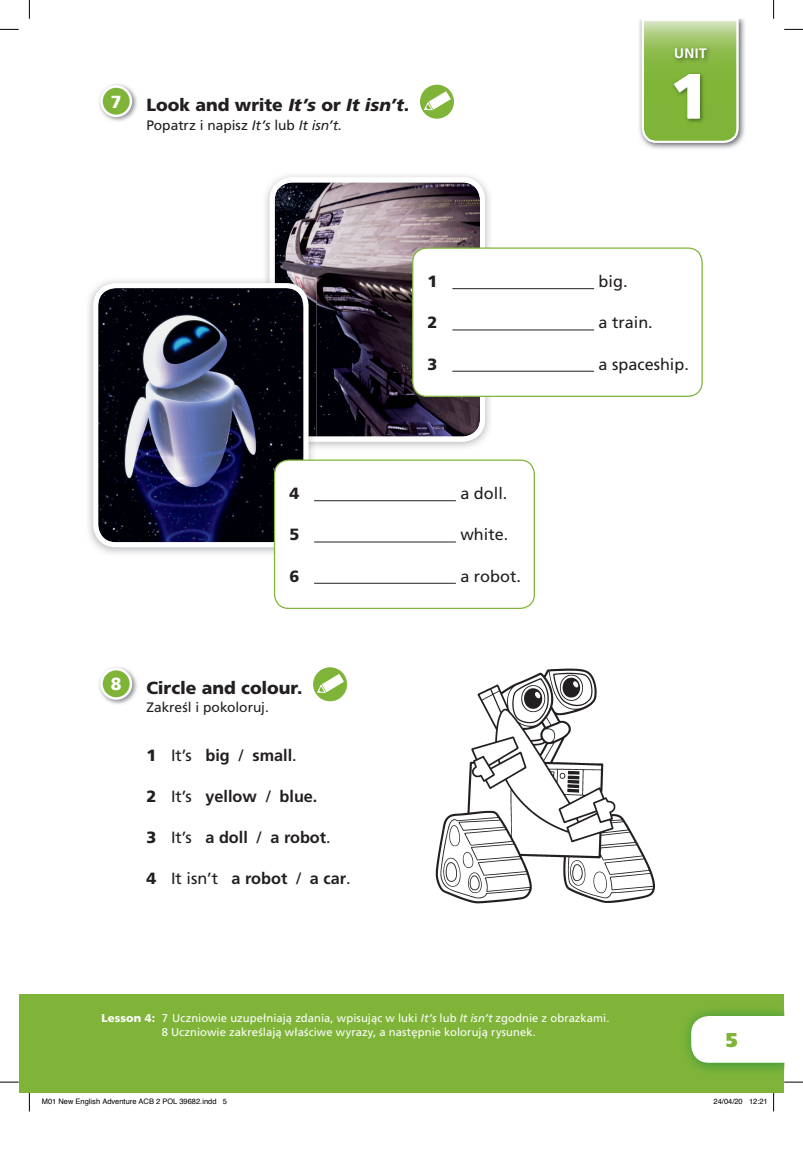
<style>
.page{position:relative;width:803px;height:1153px;background:#fff}
.page>*{position:absolute;margin:0;border:0;box-sizing:border-box;transform-origin:0 0}
.t1{font:900 62.5px "Frutiger LT Pro";color:#fff}
.t2{font:900 20px "Frutiger LT Pro";color:#7fb438}
.t3{font:900 17.5px "Frutiger LT Pro";color:#231f20}
.t4{font:900 17.5px "Frutiger LT Pro";color:#fff}
.t5{font:700 16.25px "Frutiger LT Pro";color:#231f20}
.t6{font:16.25px "Frutiger LT Pro";color:#231f20}
.t7{font:900 16.25px "Frutiger LT Pro";color:#231f20}
.t8{font:13.75px "Frutiger LT Pro";color:#231f20}
.t9{font:700 13.75px "Frutiger LT Pro";color:#fff}
.t10{font:11.25px/13.5px "Frutiger LT Pro";letter-spacing:.005em;color:#fff}
.t11{font:7.5px "Helvetica";color:#000}
.s1{font-style:italic}
.s2{font-weight:900}
.s3{font-weight:400}
</style>
<div class="page">
<div style="left:29px;top:994px;width:754px;height:98px;background:#7fb438"></div>
<div style="left:19px;top:994px;width:10px;height:98px;background:#7fb438"></div>
<img style="left:99px;top:667px;width:38px;height:37px">
<div style="left:101px;top:669px;width:30px;height:29px;background:#7fb438;border-radius:50%"></div>
<div style="left:100px;top:668px;width:32px;height:32px;border:2px solid #fff;border-radius:50%"></div>
<div style="left:313px;top:667px;width:34px;height:34px;background:#7fb438;border-radius:50%"></div>
<svg style="left:317px;top:674px;width:27px;height:19px"></svg>
<img style="left:686px;top:1005px;width:98px;height:70px">
<div style="left:691px;top:1016px;width:93px;height:46px;background:#fff"></div>
<img style="left:639px;top:19px;width:106px;height:130px">
<svg style="left:642px;top:19px;width:96px;height:124px;background:#92bc5a"></svg>
<img style="left:673px;top:46px;width:39px;height:18px">
<img style="left:99px;top:84px;width:38px;height:37px">
<svg style="left:101px;top:86px;width:30px;height:30px"></svg>
<div style="left:100px;top:85px;width:32px;height:32px;border:2px solid #fff;border-radius:50%"></div>
<div style="left:420px;top:85px;width:34px;height:34px;background:#7fb438;border-radius:50%"></div>
<svg style="left:424px;top:91px;width:27px;height:19px"></svg>
<img style="left:265px;top:175px;width:225px;height:273px">
<svg style="left:270px;top:177px;width:215px;height:264px;background:#5d545f"></svg>
<img style="left:270px;top:277px;width:46px;height:164px">
<img style="left:98px;top:288px;width:206px;height:254px">
<div style="left:93px;top:283px;width:216px;height:264px;border:5px solid #fff;border-radius:20px"></div>
<div style="left:413px;top:248px;width:289px;height:148px;background:#fff;border-radius:14px"></div>
<hr style="left:452px;top:288px;width:142px;height:1px;background:#231f20">
<hr style="left:452px;top:329px;width:142px;height:1px;background:#231f20">
<hr style="left:452px;top:371px;width:142px;height:1px;background:#231f20">
<div style="left:412px;top:247px;width:291px;height:150px;border:1px solid #7fb438;border-radius:14px"></div>
<div style="left:274px;top:460px;width:260px;height:148px;background:#fff;border-radius:14px"></div>
<hr style="left:314px;top:500px;width:142px;height:1px;background:#231f20">
<hr style="left:314px;top:541px;width:142px;height:1px;background:#231f20">
<hr style="left:314px;top:583px;width:142px;height:1px;background:#231f20">
<div style="left:274px;top:459px;width:261px;height:150px;border:1px solid #7fb438;border-radius:14px"></div>
<img style="left:435px;top:668px;width:219px;height:236px">
<svg style="left:0;top:29px;width:19px;height:1px"></svg>
<svg style="left:784px;top:29px;width:19px;height:1px"></svg>
<svg style="left:0;top:1081px;width:19px;height:2px"></svg>
<svg style="left:784px;top:1081px;width:19px;height:2px"></svg>
<svg style="left:29px;top:0;width:1px;height:19px"></svg>
<svg style="left:29px;top:1092px;width:1px;height:19px"></svg>
<svg style="left:773px;top:0;width:1px;height:19px"></svg>
<svg style="left:773px;top:1092px;width:1px;height:19px"></svg>
<h3 class="t4" style="left:111px;top:91px;width:12px">7</h3>
<h3 class="t3" style="left:146px;top:94px;width:264px">Look and write <span class="s1">It’s</span> or <span class="s1">It isn’t</span>.</h3>
<p class="t8" style="left:146px;top:117px;width:197px">Popatrz i napisz <span class="s1">It’s</span> lub <span class="s1">It isn’t</span>.</p>
<p class="t9" style="left:674px;top:45px;width:34px">UNIT</p>
<h1 class="t1" style="left:670px;top:59px;width:40px">1</h1>
<h3 class="t7" style="left:427px;top:271px;width:11px">1</h3>
<h3 class="t6" style="left:599px;top:272px;width:30px">big.</h3>
<h3 class="t7" style="left:427px;top:313px;width:11px">2</h3>
<h3 class="t6" style="left:599px;top:313px;width:56px">a train.</h3>
<h3 class="t7" style="left:427px;top:354px;width:11px">3</h3>
<h3 class="t6" style="left:599px;top:354px;width:92px">a spaceship.</h3>
<h3 class="t7" style="left:289px;top:483px;width:11px">4</h3>
<h3 class="t6" style="left:460px;top:484px;width:48px">a doll.</h3>
<h3 class="t7" style="left:289px;top:525px;width:11px">5</h3>
<h3 class="t6" style="left:460px;top:525px;width:49px">white.</h3>
<h3 class="t7" style="left:289px;top:566px;width:11px">6</h3>
<h3 class="t6" style="left:460px;top:566px;width:62px">a robot.</h3>
<h3 class="t4" style="left:111px;top:673px;width:12px">8</h3>
<h3 class="t3" style="left:146px;top:677px;width:158px">Circle and colour.</h3>
<p class="t8" style="left:146px;top:699px;width:124px">Zakreśl i pokoloruj.</p>
<h3 class="t5" style="left:146px;top:745px;width:152px"><span class="s2">1</span> <span class="s3">It’s</span> big <span class="s3">/</span> small<span class="s3">.</span></h3>
<h3 class="t5" style="left:146px;top:786px;width:173px"><span class="s2">2</span> <span class="s3">It’s</span> yellow <span class="s3">/</span> blue.</h3>
<h3 class="t5" style="left:146px;top:828px;width:186px"><span class="s2">3</span> <span class="s3">It’s</span> a doll <span class="s3">/</span> a robot<span class="s3">.</span></h3>
<h3 class="t5" style="left:146px;top:869px;width:206px"><span class="s2">4</span> <span class="s3">It isn’t</span> a robot <span class="s3">/</span> a car<span class="s3">.</span></h3>
<p class="t10" style="left:162px;top:1011px;width:449px;text-indent:-60px"><span class="s2">Lesson 4:</span> 7 Uczniowie uzupełniają zdania, wpisując w luki <span class="s1">It’s</span> lub <span class="s1">It isn’t</span> zgodnie z obrazkami.<br>8 Uczniowie zakreślają właściwe wyrazy, a następnie kolorują rysunek.</p>
<h2 class="t2" style="left:726px;top:1027px;width:13px">5</h2>
<p class="t11" style="left:42px;top:1095px;width:187px">M01 New English Adventure ACB 2 POL 39682.indd 5</p>
<p class="t11" style="left:713px;top:1095px;width:56px">24/04/20 12:21</p>
</div>
